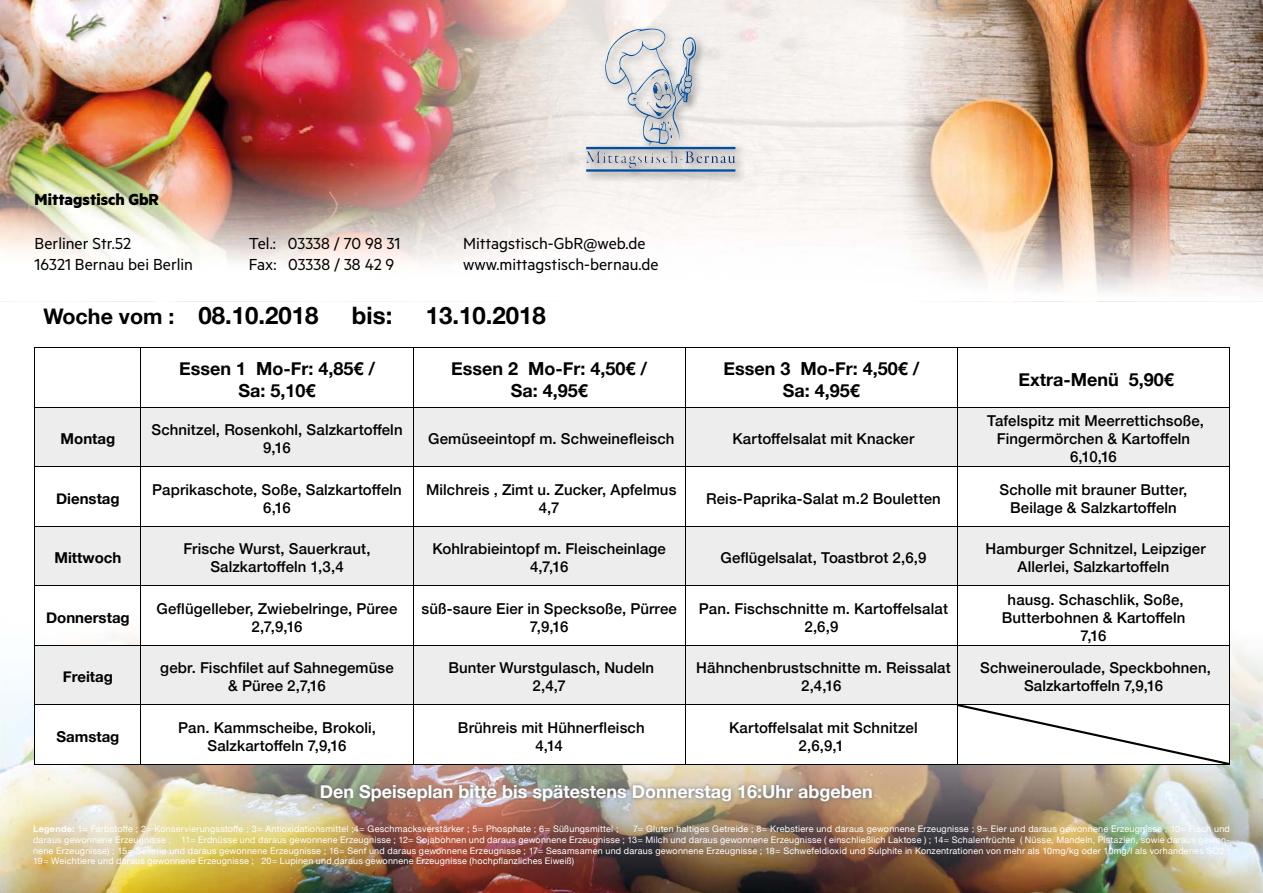
<style>
.page{position:relative;width:1263px;height:893px;background:#fff}
.page>*{position:absolute;margin:0;border:0;box-sizing:border-box;transform-origin:0 0}
.t1{font:700 24px "Helvetica Neue";color:#000}
.t2{font:18px/21.6px "Metric";color:#000}
.t3{font:700 18px/21.6px "Helvetica Neue";color:#000;text-align:center}
.t4{font:700 18px "Helvetica Neue";color:#fff}
.t5{font:700 18px "Metric";color:#000}
.t6{font:500 15px/18px "Helvetica Neue";letter-spacing:.01em;color:#000;text-align:center}
.t7{font:700 15px "Helvetica Neue";color:#000}
.t8{font:9px/10.8px "Helvetica Neue";letter-spacing:.025em;color:#fff;text-align:justify}
.s1{font-size:21.45px}
.s2{font-weight:700}
</style>
<div class="page">
<img style="left:0;top:591px;width:1263px;height:302px">
<img style="left:0;top:0;width:1263px;height:146px">
<img style="left:0;top:146px;width:1263px;height:156px">
<img style="left:583px;top:25px;width:163px;height:158px">
<img style="left:605px;top:29px;width:91px;height:117px">
<svg style="left:688px;top:60px;width:2px;height:14px"></svg>
<img style="left:687px;top:42px;width:7px;height:14px">
<img style="left:586px;top:147px;width:149px;height:25px">
<svg style="left:685px;top:151px;width:50px;height:12px"></svg>
<div style="left:36px;top:408px;width:1193px;height:58px;background:#ededed"></div>
<svg style="left:36px;top:467px;width:921px;height:297px"></svg>
<svg style="left:36px;top:527px;width:1193px;height:177px;fill:#ededed"></svg>
<hr style="left:413px;top:348px;width:1px;height:59px;background:#000">
<hr style="left:685px;top:348px;width:1px;height:59px;background:#000">
<hr style="left:957px;top:348px;width:1px;height:59px;background:#000">
<hr style="left:1229px;top:348px;width:1px;height:59px;background:#000">
<hr style="left:413px;top:407px;width:1px;height:59px;background:#000">
<hr style="left:685px;top:407px;width:1px;height:59px;background:#000">
<hr style="left:957px;top:407px;width:1px;height:59px;background:#000">
<hr style="left:1229px;top:407px;width:1px;height:59px;background:#000">
<hr style="left:413px;top:467px;width:1px;height:59px;background:#000">
<hr style="left:685px;top:467px;width:1px;height:59px;background:#000">
<hr style="left:957px;top:467px;width:1px;height:59px;background:#000">
<hr style="left:1229px;top:467px;width:1px;height:59px;background:#000">
<hr style="left:413px;top:526px;width:1px;height:59px;background:#000">
<hr style="left:685px;top:526px;width:1px;height:59px;background:#000">
<hr style="left:957px;top:526px;width:1px;height:59px;background:#000">
<hr style="left:1229px;top:526px;width:1px;height:59px;background:#000">
<hr style="left:413px;top:586px;width:1px;height:59px;background:#000">
<hr style="left:685px;top:586px;width:1px;height:59px;background:#000">
<hr style="left:957px;top:586px;width:1px;height:59px;background:#000">
<hr style="left:1229px;top:586px;width:1px;height:59px;background:#000">
<hr style="left:413px;top:645px;width:1px;height:59px;background:#000">
<hr style="left:685px;top:645px;width:1px;height:59px;background:#000">
<hr style="left:957px;top:645px;width:1px;height:59px;background:#000">
<hr style="left:1229px;top:645px;width:1px;height:59px;background:#000">
<hr style="left:413px;top:705px;width:1px;height:59px;background:#000">
<hr style="left:685px;top:705px;width:1px;height:59px;background:#000">
<hr style="left:957px;top:705px;width:1px;height:59px;background:#000">
<hr style="left:1229px;top:705px;width:1px;height:59px;background:#000">
<hr style="left:141px;top:348px;width:1px;height:59px;background:#000">
<hr style="left:141px;top:407px;width:1px;height:59px;background:#000">
<hr style="left:141px;top:467px;width:1px;height:59px;background:#000">
<hr style="left:141px;top:526px;width:1px;height:59px;background:#000">
<hr style="left:141px;top:586px;width:1px;height:59px;background:#000">
<hr style="left:141px;top:645px;width:1px;height:59px;background:#000">
<hr style="left:141px;top:705px;width:1px;height:59px;background:#000">
<hr style="left:35px;top:347px;width:106px;height:1px;background:#000">
<hr style="left:35px;top:348px;width:1px;height:59px;background:#000">
<hr style="left:141px;top:347px;width:1089px;height:1px;background:#000">
<hr style="left:35px;top:407px;width:106px;height:1px;background:#000">
<hr style="left:35px;top:407px;width:1px;height:59px;background:#000">
<hr style="left:141px;top:407px;width:1089px;height:1px;background:#000">
<hr style="left:35px;top:466px;width:106px;height:1px;background:#000">
<hr style="left:35px;top:467px;width:1px;height:59px;background:#000">
<hr style="left:141px;top:466px;width:1089px;height:1px;background:#000">
<hr style="left:35px;top:526px;width:106px;height:1px;background:#000">
<hr style="left:35px;top:526px;width:1px;height:59px;background:#000">
<hr style="left:141px;top:526px;width:1089px;height:1px;background:#000">
<hr style="left:35px;top:585px;width:106px;height:1px;background:#000">
<hr style="left:35px;top:586px;width:1px;height:59px;background:#000">
<hr style="left:141px;top:585px;width:1089px;height:1px;background:#000">
<hr style="left:35px;top:645px;width:106px;height:1px;background:#000">
<hr style="left:35px;top:645px;width:1px;height:59px;background:#000">
<hr style="left:141px;top:645px;width:1089px;height:1px;background:#000">
<hr style="left:35px;top:704px;width:106px;height:1px;background:#000">
<hr style="left:35px;top:705px;width:1px;height:59px;background:#000">
<hr style="left:141px;top:704px;width:1089px;height:1px;background:#000">
<hr style="left:35px;top:764px;width:1195px;height:1px;background:#000">
<svg style="left:958px;top:705px;width:271px;height:59px"></svg>
<img style="left:316px;top:781px;width:560px;height:25px">
<img style="left:638px;top:150px;width:40px;height:13px">
<img style="left:589px;top:154px;width:47px;height:14px">
<p class="t5" style="left:35px;top:193px;width:126px">Mittagstisch GbR</p>
<p class="t2" style="left:35px;top:234px;width:160px">Berliner Str.52<br>16321 Bernau bei Berlin</p>
<p class="t2" style="left:249px;top:234px;width:153px">Tel.: 03338 / 70 98 31<br>Fax: 03338 / 38 42 9</p>
<p class="t2" style="left:463px;top:234px;width:197px">Mittagstisch-GbR@web.de www.mittagstisch-bernau.de</p>
<h1 class="t1" style="left:44px;top:301px;width:277px"><span class="s1">Woche vom :</span> 08.10.2018</h1>
<h1 class="t1" style="left:352px;top:301px;width:42px">bis:</h1>
<h1 class="t1" style="left:426px;top:301px;width:122px">13.10.2018</h1>
<p class="t3" style="left:179px;top:358px;width:198px">Essen 1 Mo-Fr: 4,85€ /<br>Sa: 5,10€</p>
<p class="t3" style="left:451px;top:358px;width:198px">Essen 2 Mo-Fr: 4,50€ /<br>Sa: 4,95€</p>
<p class="t3" style="left:723px;top:358px;width:198px">Essen 3 Mo-Fr: 4,50€ /<br>Sa: 4,95€</p>
<p class="t3" style="left:1018px;top:368px;width:157px">Extra-Menü 5,90€</p>
<p class="t7" style="left:61px;top:430px;width:56px">Montag</p>
<p class="t6" style="left:151px;top:420px;width:253px">Schnitzel, Rosenkohl, Salzkartoffeln<br>9,16</p>
<p class="t6" style="left:428px;top:429px;width:248px">Gemüseeintopf m. Schweinefleisch</p>
<p class="t6" style="left:732px;top:429px;width:183px">Kartoffelsalat mit Knacker</p>
<p class="t6" style="left:987px;top:411px;width:218px">Tafelspitz mit Meerrettichsoße,<br>Fingermörchen &amp; Kartoffeln<br>6,10,16</p>
<p class="t7" style="left:56px;top:489px;width:65px">Dienstag</p>
<p class="t6" style="left:152px;top:480px;width:251px">Paprikaschote, Soße, Salzkartoffeln<br>6,16</p>
<p class="t6" style="left:426px;top:480px;width:252px">Milchreis , Zimt u. Zucker, Apfelmus<br>4,7</p>
<p class="t6" style="left:706px;top:489px;width:236px">Reis-Paprika-Salat m.2 Bouletten</p>
<p class="t6" style="left:999px;top:480px;width:189px">Scholle mit brauner Butter,<br>Beilage &amp; Salzkartoffeln</p>
<p class="t7" style="left:54px;top:549px;width:68px">Mittwoch</p>
<p class="t6" style="left:184px;top:540px;width:188px">Frische Wurst, Sauerkraut,<br>Salzkartoffeln 1,3,4</p>
<p class="t6" style="left:432px;top:540px;width:235px">Kohlrabieintopf m. Fleischeinlage<br>4,7,16</p>
<p class="t6" style="left:720px;top:549px;width:207px">Geflügelsalat, Toastbrot 2,6,9</p>
<p class="t6" style="left:985px;top:540px;width:222px">Hamburger Schnitzel, Leipziger<br>Allerlei, Salzkartoffeln</p>
<p class="t7" style="left:46px;top:608px;width:85px">Donnerstag</p>
<p class="t6" style="left:157px;top:599px;width:242px">Geflügelleber, Zwiebelringe, Püree<br>2,7,9,16</p>
<p class="t6" style="left:421px;top:599px;width:257px">süß-saure Eier in Specksoße, Pürree<br>7,9,16</p>
<p class="t6" style="left:699px;top:599px;width:251px">Pan. Fischschnitte m. Kartoffelsalat<br>2,6,9</p>
<p class="t6" style="left:1002px;top:590px;width:185px">hausg. Schaschlik, Soße,<br>Butterbohnen &amp; Kartoffeln<br>7,16</p>
<p class="t7" style="left:63px;top:668px;width:51px">Freitag</p>
<p class="t6" style="left:160px;top:659px;width:235px">gebr. Fischfilet auf Sahnegemüse &amp; Püree 2,7,16</p>
<p class="t6" style="left:448px;top:659px;width:207px">Bunter Wurstgulasch, Nudeln<br>2,4,7</p>
<p class="t6" style="left:696px;top:659px;width:256px">Hähnchenbrustschnitte m. Reissalat<br>2,4,16</p>
<p class="t6" style="left:980px;top:659px;width:232px">Schweineroulade, Speckbohnen,<br>Salzkartoffeln 7,9,16</p>
<p class="t7" style="left:56px;top:727px;width:65px">Samstag</p>
<p class="t6" style="left:178px;top:718px;width:199px">Pan. Kammscheibe, Brokoli,<br>Salzkartoffeln 7,9,16</p>
<p class="t6" style="left:458px;top:718px;width:188px">Brühreis mit Hühnerfleisch<br>4,14</p>
<p class="t6" style="left:729px;top:718px;width:190px">Kartoffelsalat mit Schnitzel<br>2,6,9,1</p>
<p class="t4" style="left:320px;top:781px;width:555px">Den Speiseplan bitte bis spätestens Donnerstag 16:Uhr abgeben</p>
<p class="t8" style="left:33px;top:823px;width:587px"><span class="s2">Legende:</span> 1= Farbstoffe ; 2= Konservierungsstoffe ; 3= Antioxidationsmittel ;4= Geschmacksverstärker ; 5= Phosphate ; 6= Süßungsmittel ;</p>
<p class="t8" style="left:33px;top:823px;width:1198px;text-indent:600px">7= Gluten haltiges Getreide ; 8= Krebstiere und daraus gewonnene Erzeugnisse ; 9= Eier und daraus gewonnene Erzeugnisse ; 10= Fisch und daraus gewonnene Erzeugnisse ; 11= Erdnüsse und daraus gewonnene Erzeugnisse ; 12= Sojabohnen und daraus gewonnene Erzeugnisse ; 13= Milch und daraus gewonnene Erzeugnisse ( einschließlich Laktose ) ; 14= Schalenfrüchte ( Nüsse, Mandeln, Pistazien, sowie daraus gewon&shy;nene Erzeugnisse) ; 15= Sellerie und daraus gewonnene Erzeugnisse ; 16= Senf und daraus gewonnene Erzeugnisse ; 17= Sesamsamen und daraus gewonnene Erzeugnisse ; 18= Schwefeldioxid und Sulphite in Konzentrationen von mehr als 10mg/kg oder 10mg/l als vorhandenes SO2 ; 19= Weichtiere und daraus gewonnene Erzeugnisse ; 20= Lupinen und daraus gewonnene Erzeugnisse (hochpflanzliches Eiweiß)</p>
</div>
